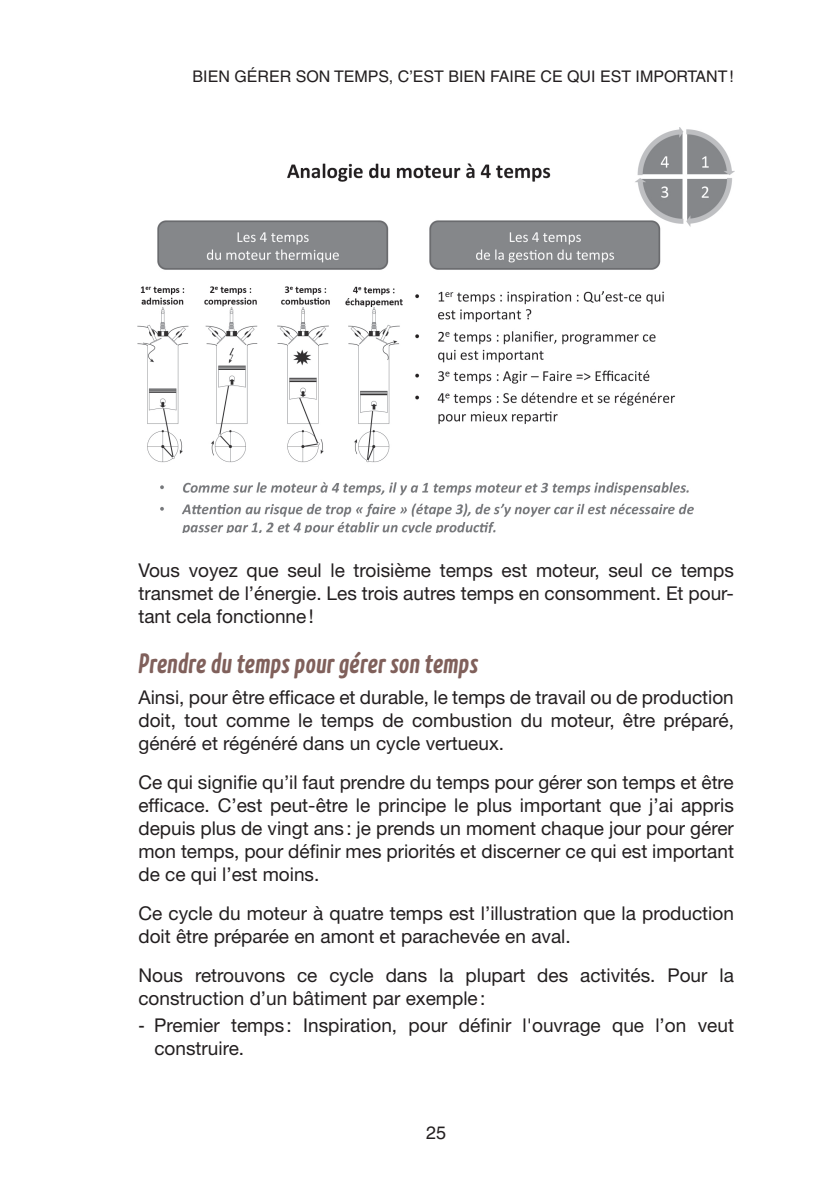
<style>
.page{position:relative;width:827px;height:1196px;background:#fff}
.page>*{position:absolute;margin:0;border:0;box-sizing:border-box;transform-origin:0 0}
._03-Titre_Texte_courant__Gras{font:italic 700 28px "Kava Pro";letter-spacing:.02em;color:#80605b}
.Texte_courant{font:19px/23px "Helvetica Neue LT Std";color:#231f20;text-align:justify}
.texte_courant_avant_puce{font:19px/23px "Helvetica Neue LT Std";color:#231f20}
.t1{font:18px "Helvetica";color:#231f20}
.t2{font:16px "Helvetica";color:#231f20}
.s1{font-family:"Helvetica"}
</style>
<div class="page">
<img style="left:138px;top:127px;width:596px;height:405px">
<p class="t2" style="left:193px;top:67px;width:543px">BIEN GÉRER SON TEMPS, C’EST BIEN FAIRE CE QUI EST IMPORTANT!</p>
<p class="Texte_courant" style="left:138px;top:558px;width:597px">Vous voyez que seul le troisième temps est moteur, seul ce temps transmet de l’énergie. Les trois autres temps en consomment. Et pour&shy;tant cela fonctionne!</p>
<p class="_03-Titre_Texte_courant__Gras" style="left:138px;top:645px;width:341px">Prendre du temps pour gérer son temps</p>
<p class="Texte_courant" style="left:138px;top:685px;width:597px">Ainsi, pour être efficace et durable, le temps de travail ou de production doit, tout comme le temps de combustion du moteur, être préparé, généré et régénéré dans un cycle vertueux.</p>
<p class="Texte_courant" style="left:138px;top:770px;width:597px">Ce qui signifie qu’il faut prendre du temps pour gérer son temps et être efficace. C’est peut-être le principe le plus important que j’ai appris depuis plus de vingt ans : je prends un moment chaque jour pour gérer mon temps, pour définir mes priorités et discerner ce qui est important de ce qui l’est moins.</p>
<p class="Texte_courant" style="left:138px;top:901px;width:597px">Ce cycle du moteur à quatre temps est l’illustration que la production doit être préparée en amont et parachevée en aval.</p>
<p class="texte_courant_avant_puce" style="left:138px;top:963px;width:597px">Nous retrouvons ce cycle dans la plupart des activités. Pour la construction d’un bâtiment par exemple:</p>
<p class="Texte_courant" style="left:154px;top:1013px;width:581px;text-indent:-16px"><span class="s1">-</span> Premier temps : Inspiration, pour définir l'ouvrage que l’on veut construire.</p>
<p class="t1" style="left:426px;top:1121px;width:22px">25</p>
</div>
